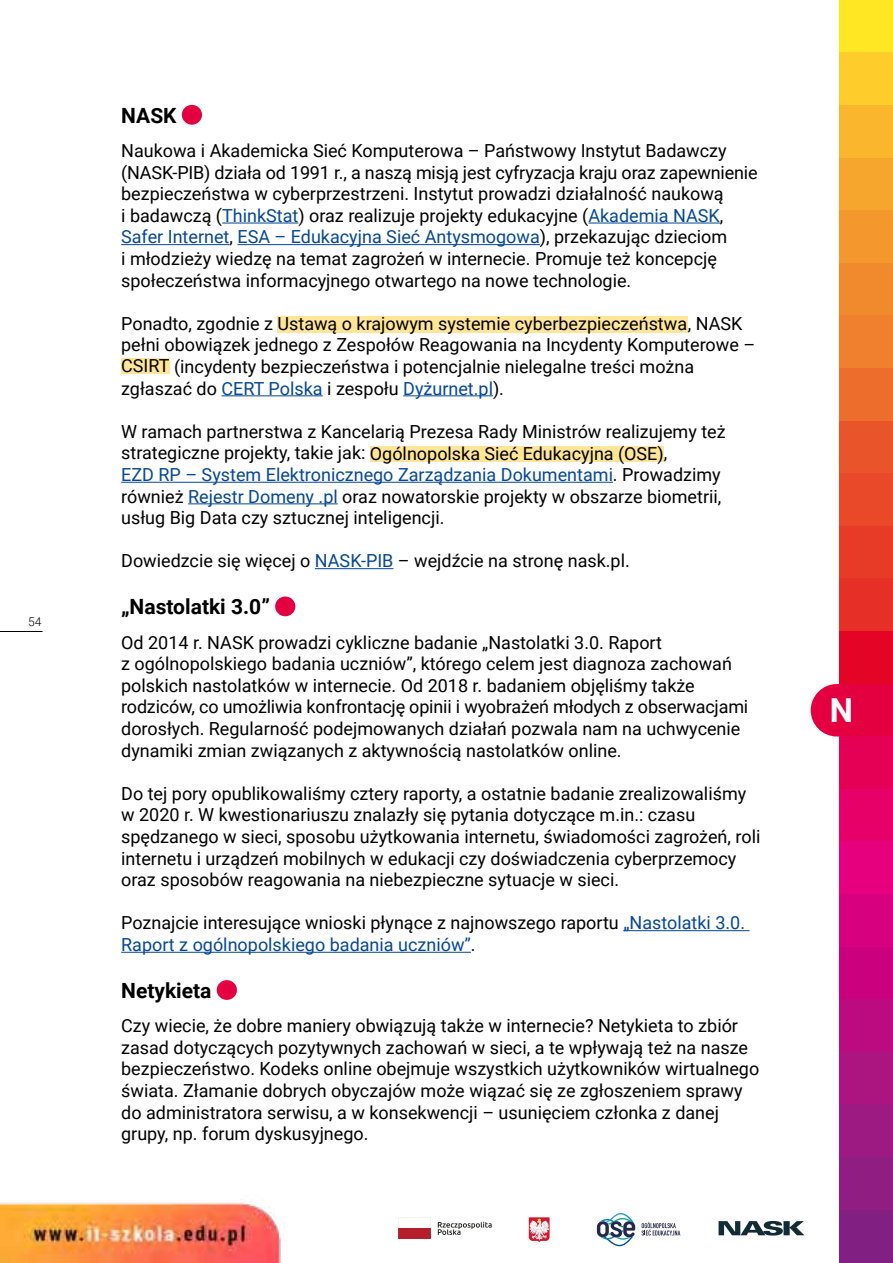
<style>
.page{position:relative;width:893px;height:1263px;background:#fff}
.page>*{position:absolute;margin:0;border:0;box-sizing:border-box;transform-origin:0 0}
.t1{font:700 33px "Roboto";color:#fff}
.t2{font:700 21px "Roboto";color:#000}
.t3{font:18px/21.6px "Roboto";color:#000}
.t4{font:300 12px "Roboto";color:#000}
.s1{color:#054798}
</style>
<div class="page">
<img style="left:1px;top:1184px;width:839px;height:79px">
<svg style="left:719px;top:1221px;width:85px;height:14px"></svg>
<svg style="left:438px;top:1221px;width:54px;height:14px"></svg>
<svg style="left:398px;top:1217px;width:33px;height:22px"></svg>
<svg style="left:642px;top:1222px;width:38px;height:13px"></svg>
<svg style="left:597px;top:1213px;width:39px;height:33px"></svg>
<svg style="left:529px;top:1217px;width:21px;height:25px"></svg>
<div style="left:840px;top:1243px;width:53px;height:20px;background:#812082"></div>
<hr style="left:0;top:631px;width:43px;height:1px;background:#000">
<div style="left:840px;top:0;width:53px;height:53px;background:#ffe723"></div>
<div style="left:840px;top:53px;width:53px;height:52px;background:#fecc2b"></div>
<div style="left:840px;top:105px;width:53px;height:53px;background:#fab62d"></div>
<div style="left:840px;top:158px;width:53px;height:52px;background:#f7a62d"></div>
<div style="left:840px;top:210px;width:53px;height:53px;background:#f4982d"></div>
<div style="left:840px;top:263px;width:53px;height:53px;background:#f1892d"></div>
<div style="left:840px;top:316px;width:53px;height:52px;background:#f0802d"></div>
<div style="left:840px;top:368px;width:53px;height:53px;background:#ed6e2c"></div>
<div style="left:840px;top:421px;width:53px;height:52px;background:#ea542a"></div>
<div style="left:840px;top:473px;width:53px;height:53px;background:#e94929"></div>
<div style="left:840px;top:526px;width:53px;height:53px;background:#e73b28"></div>
<div style="left:840px;top:579px;width:53px;height:52px;background:#e63027"></div>
<div style="left:840px;top:631px;width:53px;height:53px;background:#e40425"></div>
<div style="left:840px;top:684px;width:53px;height:52px;background:#e40040"></div>
<div style="left:840px;top:736px;width:53px;height:53px;background:#e50056"></div>
<div style="left:840px;top:789px;width:53px;height:53px;background:#e60068"></div>
<div style="left:840px;top:842px;width:53px;height:52px;background:#e6007d"></div>
<div style="left:840px;top:894px;width:53px;height:53px;background:#d7007e"></div>
<div style="left:840px;top:947px;width:53px;height:52px;background:#ca007f"></div>
<div style="left:840px;top:999px;width:53px;height:53px;background:#bc0a80"></div>
<div style="left:840px;top:1052px;width:53px;height:53px;background:#ac1480"></div>
<div style="left:840px;top:1105px;width:53px;height:52px;background:#9c1a81"></div>
<div style="left:840px;top:1157px;width:53px;height:53px;background:#901d81"></div>
<div style="left:840px;top:1210px;width:53px;height:52px;background:#812082"></div>
<hr style="left:222px;top:223px;width:76px;height:1px;background:#054798">
<hr style="left:588px;top:223px;width:132px;height:1px;background:#054798">
<hr style="left:121px;top:244px;width:108px;height:1px;background:#054798">
<hr style="left:237px;top:244px;width:303px;height:1px;background:#054798">
<hr style="left:221px;top:395px;width:102px;height:1px;background:#054798">
<hr style="left:403px;top:395px;width:90px;height:1px;background:#054798">
<hr style="left:121px;top:482px;width:492px;height:1px;background:#054798">
<hr style="left:188px;top:503px;width:150px;height:1px;background:#054798">
<hr style="left:315px;top:568px;width:78px;height:1px;background:#054798">
<hr style="left:623px;top:930px;width:127px;height:1px;background:#054798">
<hr style="left:121px;top:952px;width:350px;height:1px;background:#054798">
<div style="left:182px;top:105px;width:20px;height:20px;background:#e40040;border-radius:50%"></div>
<div style="left:277px;top:316px;width:411px;height:17px;background:#ffe596"></div>
<div style="left:121px;top:359px;width:49px;height:15px;background:#ffe596"></div>
<div style="left:370px;top:446px;width:294px;height:15px;background:#ffe596"></div>
<div style="left:275px;top:596px;width:20px;height:20px;background:#e40040;border-radius:50%"></div>
<div style="left:217px;top:980px;width:20px;height:20px;background:#e40040;border-radius:50%"></div>
<div style="left:811px;top:684px;width:82px;height:52px;background:#e40040;border-radius:26px"></div>
<p class="t4" style="left:28px;top:614px;width:15px">54</p>
<p class="t2" style="left:121px;top:100px;width:57px">NASK</p>
<p class="t3" style="left:121px;top:139px;width:638px">Naukowa i Akademicka Sieć Komputerowa – Państwowy Instytut Badawczy (NASK-PIB) działa od 1991 r., a naszą misją jest cyfryzacja kraju oraz zapewnienie bezpieczeństwa w cyberprzestrzeni. Instytut prowadzi działalność naukową<br>i badawczą (<span class="s1">ThinkStat</span>) oraz realizuje projekty edukacyjne (<span class="s1">Akademia NASK</span>, <span class="s1">Safer Internet</span>, <span class="s1">ESA – Edukacyjna Sieć Antysmogowa</span>), przekazując dzieciom<br>i młodzieży wiedzę na temat zagrożeń w internecie. Promuje też koncepcję społeczeństwa informacyjnego otwartego na nowe technologie.</p>
<p class="t3" style="left:121px;top:312px;width:635px">Ponadto, zgodnie z Ustawą o krajowym systemie cyberbezpieczeństwa, NASK pełni obowiązek jednego z Zespołów Reagowania na Incydenty Komputerowe – CSIRT (incydenty bezpieczeństwa i potencjalnie nielegalne treści można zgłaszać do <span class="s1">CERT Polska</span> i zespołu <span class="s1">Dyżurnet.pl</span>).</p>
<p class="t3" style="left:121px;top:420px;width:606px">W ramach partnerstwa z Kancelarią Prezesa Rady Ministrów realizujemy też strategiczne projekty, takie jak: Ogólnopolska Sieć Edukacyjna (OSE),<br><span class="s1">EZD RP – System Elektronicznego Zarządzania Dokumentami</span>. Prowadzimy również <span class="s1">Rejestr Domeny .pl</span> oraz nowatorskie projekty w obszarze biometrii, usług Big Data czy sztucznej inteligencji.</p>
<p class="t3" style="left:121px;top:549px;width:510px">Dowiedzcie się więcej o <span class="s1">NASK-PIB</span> – wejdźcie na stronę nask.pl.</p>
<p class="t2" style="left:121px;top:592px;width:150px">„Nastolatki 3.0”</p>
<p class="t3" style="left:121px;top:631px;width:629px">Od 2014 r. NASK prowadzi cykliczne badanie „Nastolatki 3.0. Raport<br>z ogólnopolskiego badania uczniów”, którego celem jest diagnoza zachowań polskich nastolatków w internecie. Od 2018 r. badaniem objęliśmy także rodziców, co umożliwia konfrontację opinii i wyobrażeń młodych z obserwacjami dorosłych. Regularność podejmowanych działań pozwala nam na uchwycenie dynamiki zmian związanych z aktywnością nastolatków online.</p>
<p class="t3" style="left:121px;top:782px;width:641px">Do tej pory opublikowaliśmy cztery raporty, a ostatnie badanie zrealizowaliśmy w 2020 r. W kwestionariuszu znalazły się pytania dotyczące m.in.: czasu spędzanego w sieci, sposobu użytkowania internetu, świadomości zagrożeń, roli internetu i urządzeń mobilnych w edukacji czy doświadczenia cyberprzemocy oraz sposobów reagowania na niebezpieczne sytuacje w sieci.</p>
<p class="t3" style="left:121px;top:911px;width:625px">Poznajcie interesujące wnioski płynące z najnowszego raportu <span class="s1">„Nastolatki 3.0.<br>Raport z ogólnopolskiego badania uczniów”</span>.</p>
<p class="t2" style="left:121px;top:975px;width:92px">Netykieta</p>
<p class="t3" style="left:121px;top:1014px;width:640px">Czy wiecie, że dobre maniery obwiązują także w internecie? Netykieta to zbiór zasad dotyczących pozytywnych zachowań w sieci, a te wpływają też na nasze bezpieczeństwo. Kodeks online obejmuje wszystkich użytkowników wirtualnego świata. Złamanie dobrych obyczajów może wiązać się ze zgłoszeniem sprawy do administratora serwisu, a w konsekwencji – usunięciem członka z danej grupy, np. forum dyskusyjnego.</p>
<h1 class="t1" style="left:830px;top:687px;width:25px">N</h1>
</div>
